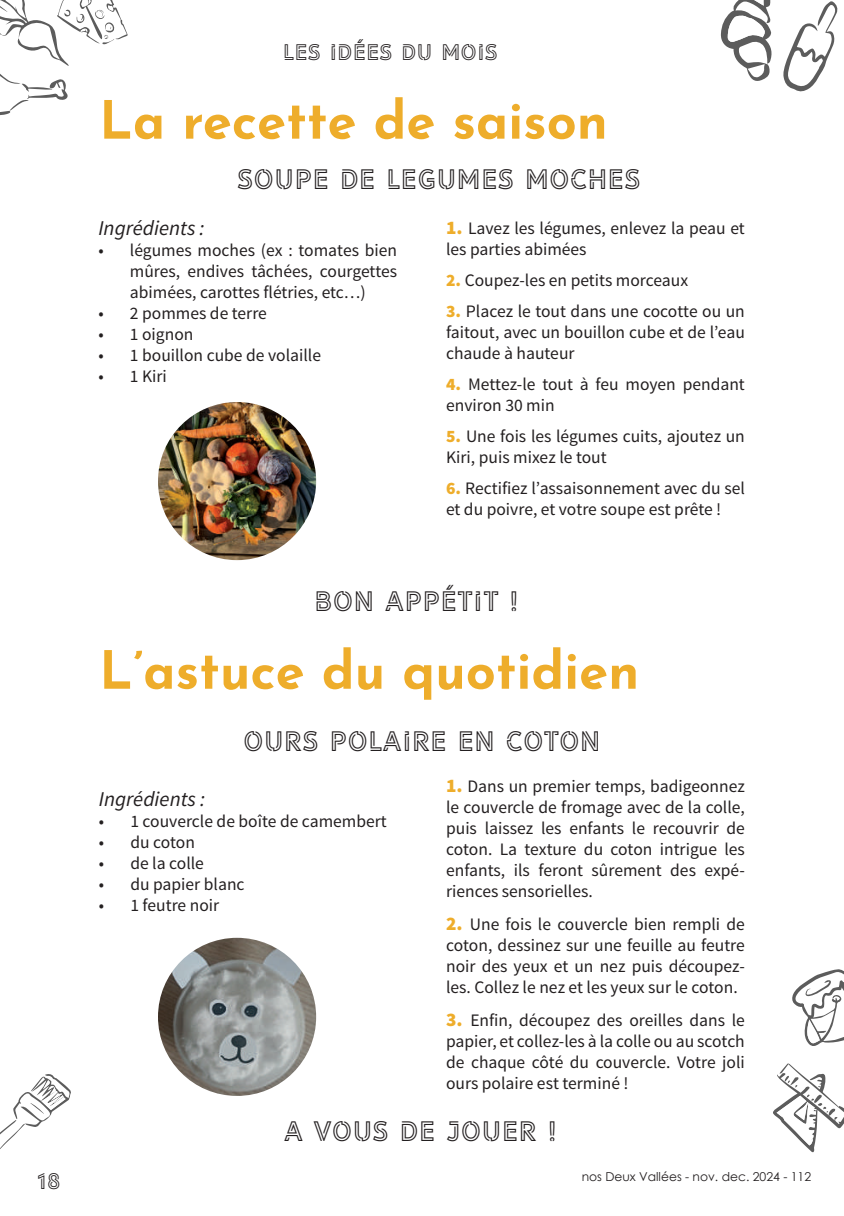
<style>
.page{position:relative;width:844px;height:1216px;background:#fff}
.page>*{position:absolute;margin:0;border:0;box-sizing:border-box;transform-origin:0 0}
.t1{font:700 52.5px "Josefin Sans";color:#eead2b}
.t2{font:26.25px "LIBRARY3 AM";color:#231f20}
.t3{font:italic 21px "Source Sans Pro";color:#231f20}
.t4{font:21px "LIBRARY3 AM";color:#231f20}
.t5{font:17.5px/21px "Source Sans Pro";color:#231f20;text-align:justify}
.t6{font:12.25px "Century Gothic";color:#231f20}
.s1{font-weight:900;font-size:19.25px;color:#eead2b}
.s2{font-weight:900;color:#eead2b}
</style>
<div class="page">
<svg style="left:0;top:1074px;width:71px;height:75px"></svg>
<svg style="left:773px;top:1063px;width:70px;height:89px"></svg>
<svg style="left:0;top:0;width:128px;height:115px"></svg>
<svg style="left:792px;top:969px;width:51px;height:77px"></svg>
<svg style="left:783px;top:1px;width:55px;height:91px"></svg>
<svg style="left:720px;top:0;width:52px;height:81px"></svg>
<img style="left:158px;top:402px;width:158px;height:158px;border-radius:79px">
<img style="left:158px;top:937px;width:158px;height:158px;border-radius:79px">
<p class="t4" style="left:37px;top:1167px;width:26px">18</p>
<p class="t4" style="left:283px;top:39px;width:217px">LES IDÉES DU MOIS</p>
<h1 class="t1" style="left:99px;top:73px;width:510px">La recette de saison</h1>
<h2 class="t2" style="left:237px;top:162px;width:405px">SOUPE DE LEGUMES MOCHES</h2>
<p class="t3" style="left:98px;top:215px;width:108px">Ingrédients :</p>
<p class="t5" style="left:130px;top:240px;width:269px;text-indent:-32px">• légumes moches (ex : tomates bien mûres, endives tâchées, courgettes abimées, carottes flétries, etc…)</p>
<p class="t5" style="left:98px;top:303px;width:170px">• 2 pommes de terre</p>
<p class="t5" style="left:98px;top:324px;width:96px">• 1 oignon</p>
<p class="t5" style="left:98px;top:345px;width:224px">• 1 bouillon cube de volaille</p>
<p class="t5" style="left:98px;top:366px;width:70px">• 1 Kiri</p>
<p class="t5" style="left:446px;top:218px;width:300px"><span class="s1">1.</span> Lavez les légumes, enlevez la peau et les parties abimées</p>
<p class="t5" style="left:446px;top:270px;width:243px"><span class="s2">2.</span> Coupez-les en petits morceaux</p>
<p class="t5" style="left:446px;top:301px;width:300px"><span class="s2">3.</span> Placez le tout dans une cocotte ou un faitout, avec un bouillon cube et de l’eau chaude à hauteur</p>
<p class="t5" style="left:446px;top:374px;width:300px"><span class="s2">4.</span> Mettez-le tout à feu moyen pendant environ 30 min</p>
<p class="t5" style="left:446px;top:425px;width:300px"><span class="s2">5.</span> Une fois les légumes cuits, ajoutez un<br>Kiri, puis mixez le tout</p>
<p class="t5" style="left:446px;top:477px;width:300px"><span class="s2">6.</span> Rectifiez l’assaisonnement avec du sel et du poivre, et votre soupe est prête !</p>
<h2 class="t2" style="left:314px;top:584px;width:206px">BON APPÉTIT !</h2>
<h1 class="t1" style="left:99px;top:623px;width:541px">L’astuce du quotidien</h1>
<h2 class="t2" style="left:243px;top:724px;width:359px">OURS POLAIRE EN COTON</h2>
<p class="t3" style="left:99px;top:785px;width:108px">Ingrédients :</p>
<p class="t5" style="left:99px;top:810px;width:289px">• 1 couvercle de boîte de camembert</p>
<p class="t5" style="left:99px;top:831px;width:98px">• du coton</p>
<p class="t5" style="left:99px;top:852px;width:107px">• de la colle</p>
<p class="t5" style="left:99px;top:873px;width:147px">• du papier blanc</p>
<p class="t5" style="left:99px;top:894px;width:122px">• 1 feutre noir</p>
<p class="t5" style="left:446px;top:776px;width:300px"><span class="s1">1.</span> Dans un premier temps, badigeonnez le couvercle de fromage avec de la colle, puis laissez les enfants le recouvrir de coton. La texture du coton intrigue les enfants, ils feront sûrement des expé&shy;riences sensorielles.</p>
<p class="t5" style="left:446px;top:914px;width:300px"><span class="s1">2.</span> Une fois le couvercle bien rempli de coton, dessinez sur une feuille au feutre noir des yeux et un nez puis découpez&shy;les. Collez le nez et les yeux sur le coton.</p>
<p class="t5" style="left:446px;top:1010px;width:300px"><span class="s1">3.</span> Enfin, découpez des oreilles dans le papier, et collez-les à la colle ou au scotch de chaque côté du couvercle. Votre joli ours polaire est terminé !</p>
<h2 class="t2" style="left:284px;top:1115px;width:274px">A VOUS DE JOUER !</h2>
<p class="t6" style="left:581px;top:1168px;width:231px">nos Deux Vallées - nov. dec. 2024 - 112</p>
</div>
